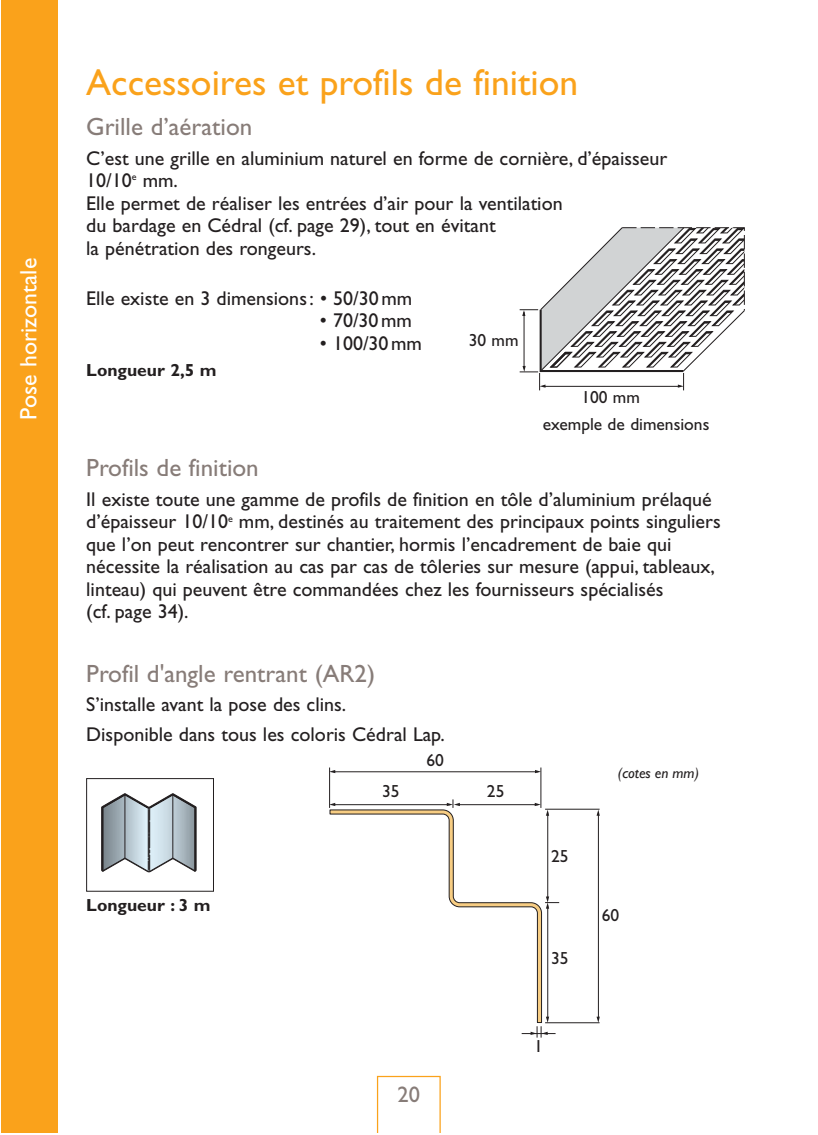
<style>
.page{position:relative;width:818px;height:1135px;background:#fff}
.page>*{position:absolute;margin:0;border:0;box-sizing:border-box;transform-origin:0 0}
.t1{font:37.5px "Gill Sans";color:#faa21b}
.t2{font:25px "Gill Sans";color:#877c78}
.t3{font:23.75px "Gill Sans";color:#fff}
.t4{font:22.5px "Gill Sans";color:#877c78}
.t5{font:20px/22.5px "Gill Sans";color:#231f20}
.t6{font:17.5px/26.2px "Gill Sans";color:#231f20}
.t7{font:700 17.5px "Gill Sans";color:#231f20}
.t8{font:italic 15px "Gill Sans";color:#231f20}
</style>
<div class="page">
<div style="left:1px;top:0;width:57px;height:1133px;background:#faa21b"></div>
<svg style="left:377px;top:1076px;width:64px;height:57px"></svg>
<svg style="left:519px;top:227px;width:226px;height:163px"></svg>
<svg style="left:329px;top:809px;width:213px;height:208px"></svg>
<svg style="left:330px;top:803px;width:5px;height:3px"></svg>
<hr style="left:329px;top:768px;width:1px;height:40px;background:#231f20">
<hr style="left:333px;top:804px;width:117px;height:1px;background:#231f20">
<svg style="left:329px;top:770px;width:6px;height:3px"></svg>
<hr style="left:333px;top:771px;width:205px;height:1px;background:#231f20">
<svg style="left:447px;top:799px;width:13px;height:9px"></svg>
<hr style="left:540px;top:768px;width:1px;height:40px;background:#231f20">
<hr style="left:458px;top:804px;width:80px;height:1px;background:#231f20">
<svg style="left:534px;top:803px;width:15px;height:13px"></svg>
<hr style="left:547px;top:813px;width:1px;height:85px;background:#231f20">
<svg style="left:596px;top:1017px;width:4px;height:6px"></svg>
<svg style="left:596px;top:810px;width:4px;height:6px"></svg>
<hr style="left:598px;top:813px;width:1px;height:205px;background:#231f20">
<hr style="left:547px;top:905px;width:1px;height:113px;background:#231f20">
<hr style="left:545px;top:809px;width:54px;height:1px;background:#231f20">
<svg style="left:545px;top:896px;width:14px;height:13px"></svg>
<hr style="left:545px;top:1022px;width:54px;height:1px;background:#231f20">
<svg style="left:530px;top:1017px;width:19px;height:21px"></svg>
<hr style="left:521px;top:1033px;width:34px;height:1px;background:#231f20">
<svg style="left:101px;top:793px;width:96px;height:79px"></svg>
<div style="left:86px;top:778px;width:128px;height:114px;border:1px solid #231f20"></div>
<p class="t3" style="left:15px;top:420px;width:163px;rotate:-90deg">Pose horizontale</p>
<h1 class="t1" style="left:86px;top:61px;width:493px">Accessoires et profils de finition</h1>
<p class="t2" style="left:86px;top:112px;width:167px">Grille d’aération</p>
<p class="t5" style="left:86px;top:147px;width:582px">C’est une grille en aluminium naturel en forme de cornière, d’épaisseur 10/10<sup>e</sup> mm.<br>Elle permet de réaliser les entrées d’air pour la ventilation<br>du bardage en Cédral (cf. page 29), tout en évitant<br>la pénétration des rongeurs.</p>
<p class="t5" style="left:86px;top:287px;width:327px">Elle existe en 3 dimensions : • 50/30 mm</p>
<p class="t5" style="left:320px;top:309px;width:94px">• 70/30 mm</p>
<p class="t5" style="left:320px;top:332px;width:104px">• 100/30 mm</p>
<p class="t7" style="left:86px;top:359px;width:132px">Longueur 2,5 m</p>
<p class="t6" style="left:468px;top:327px;width:51px">30 mm</p>
<p class="t6" style="left:543px;top:384px;width:168px;text-indent:39px">100 mm<br>exemple de dimensions</p>
<p class="t2" style="left:86px;top:454px;width:174px">Profils de finition</p>
<p class="t5" style="left:86px;top:488px;width:636px">Il existe toute une gamme de profils de finition en tôle d’aluminium prélaqué d’épaisseur 10/10<sup>e</sup> mm, destinés au traitement des principaux points singuliers que l’on peut rencontrer sur chantier, hormis l’encadrement de baie qui nécessite la réalisation au cas par cas de tôleries sur mesure (appui, tableaux, linteau) qui peuvent être commandées chez les fournisseurs spécialisés<br>(cf. page 34).</p>
<p class="t2" style="left:86px;top:659px;width:290px">Profil d'angle rentrant (AR2)</p>
<p class="t5" style="left:86px;top:690px;width:360px;line-height:29.5px">S’installe avant la pose des clins.<br>Disponible dans tous les coloris Cédral Lap.</p>
<p class="t6" style="left:426px;top:747px;width:19px">60</p>
<p class="t7" style="left:86px;top:894px;width:126px">Longueur : 3 m</p>
<p class="t6" style="left:382px;top:778px;width:19px">35</p>
<p class="t6" style="left:487px;top:778px;width:19px">25</p>
<p class="t4" style="left:397px;top:1081px;width:24px">20</p>
<p class="t6" style="left:551px;top:843px;width:19px">25</p>
<p class="t6" style="left:551px;top:945px;width:19px">35</p>
<p class="t6" style="left:534px;top:1033px;width:10px">1</p>
<p class="t8" style="left:618px;top:764px;width:83px">(cotes en mm)</p>
<p class="t6" style="left:601px;top:902px;width:19px">60</p>
</div>
